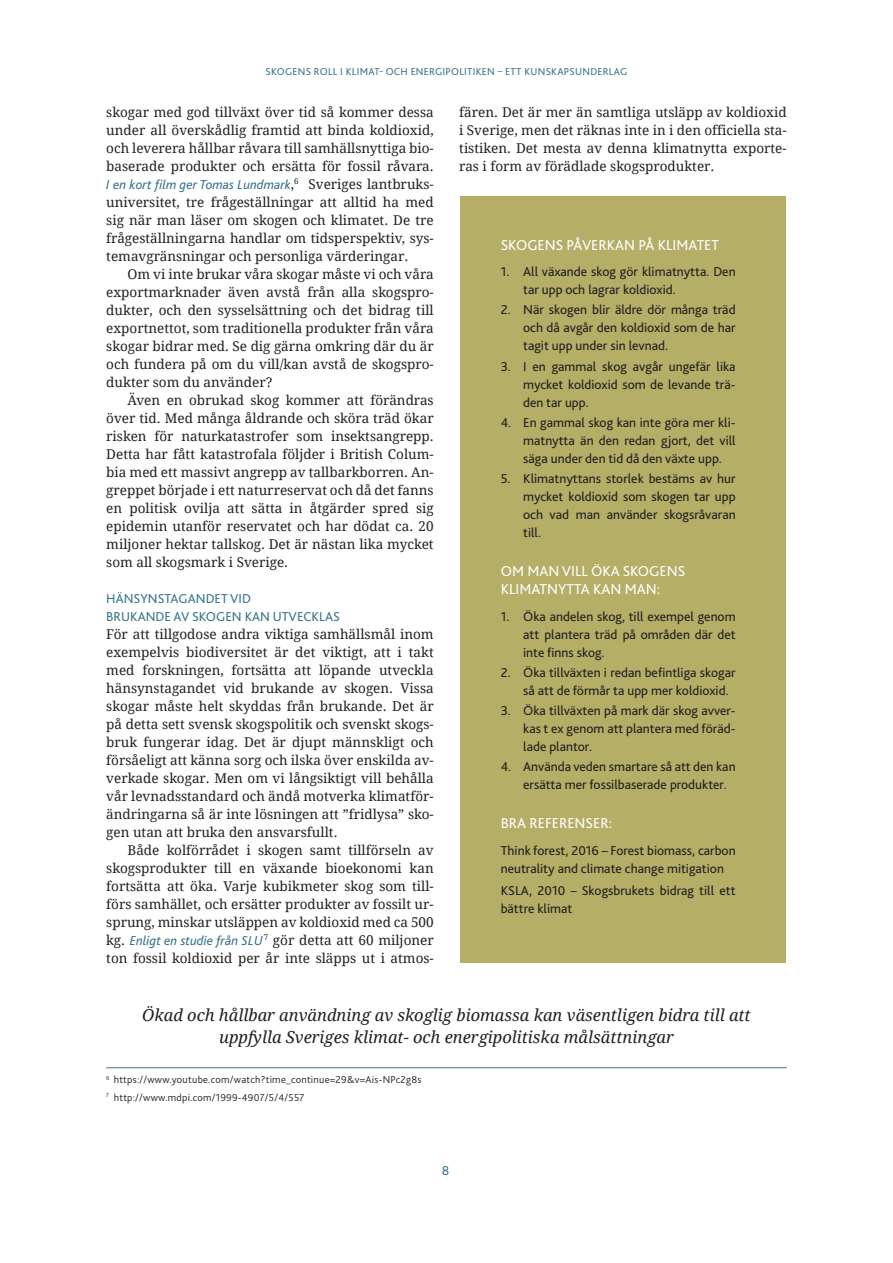
<style>
.page{position:relative;width:893px;height:1263px;background:#fff}
.page>*{position:absolute;margin:0;border:0;box-sizing:border-box;transform-origin:0 0}
.t1{font:italic 16.5px/22.5px "Droid Serif";color:#231f20;text-align:center}
.t2{font:15px/18px "Bliss 2";color:#fff}
.t3{font:13.5px/18px "Droid Serif";color:#231f20;text-align:justify}
.t4{font:13.5px/18px "Bliss 2";color:#231f20;text-align:justify}
.t5{font:13.5px/18px "Bliss 2";color:#38758a}
.t6{font:italic 13.5px "Bliss 2";color:#38758a}
.t7{font:300 10.5px/17.7px "Bliss 2";letter-spacing:.025em;color:#231f20}
.t8{font:10.5px "Bliss 2";letter-spacing:.025em;color:#38758a}
.s1{font-family:"Droid Serif";font-style:normal;color:#231f20}
.s2{font-family:"Bliss 2";font-style:italic;color:#38758a}
</style>
<div class="page">
<div style="left:460px;top:197px;width:326px;height:766px;background:#b4ae67"></div>
<hr style="left:106px;top:1067px;width:681px;height:1px;background:#38758a">
<p class="t8" style="left:266px;top:65px;width:363px">SKOGENS ROLL I KLIMAT- OCH ENERGIPOLITIKEN – ETT KUNSKAPSUNDERLAG</p>
<p class="t3" style="left:106px;top:103px;width:329px">skogar med god tillväxt över tid så kommer dessa under all överskådlig framtid att binda koldioxid, och leverera hållbar råvara till samhällsnyttiga bio&shy;baserade produkter och ersätta för fossil råvara.</p>
<p class="t6" style="left:106px;top:176px;width:329px">I en kort film ger Tomas Lundmark<span class="s1">,</span><sup>6</sup> <span class="s1">Sveriges lantbruks-</span></p>
<p class="t3" style="left:106px;top:193px;width:329px">universitet, tre frågeställningar att alltid ha med sig när man läser om skogen och klimatet. De tre frågeställningarna handlar om tidsperspektiv, sys&shy;temavgränsningar och personliga värderingar.</p>
<p class="t3" style="left:106px;top:265px;width:329px;text-indent:21px">Om vi inte brukar våra skogar måste vi och våra exportmarknader även avstå från alla skogspro&shy;dukter, och den sysselsättning och det bidrag till exportnettot, som traditionella produkter från våra skogar bidrar med. Se dig gärna omkring där du är och fundera på om du vill/kan avstå de skogspro&shy;dukter som du använder?</p>
<p class="t3" style="left:106px;top:391px;width:329px;text-align:left;text-indent:21px">Även en obrukad skog kommer att förändras över tid. Med många åldrande och sköra träd ökar risken för naturkatastrofer som insektsangrepp.<br>Detta har fått katastrofala följder i British Colum&shy;bia med ett massivt angrepp av tallbarkborren. An&shy;greppet började i ett naturreservat och då det fanns en politisk ovilja att sätta in åtgärder spred sig epidemin utanför reservatet och har dödat ca. 20 miljoner hektar tallskog. Det är nästan lika mycket som all skogsmark i Sverige.</p>
<p class="t5" style="left:106px;top:589px;width:235px">HÄNSYNSTAGANDET VID<br>BRUKANDE AV SKOGEN KAN UTVECKLAS</p>
<p class="t3" style="left:106px;top:625px;width:329px">För att tillgodose andra viktiga samhällsmål inom exempelvis biodiversitet är det viktigt, att i takt med forskningen, fortsätta att löpande utveckla hänsynstagandet vid brukande av skogen. Vissa skogar måste helt skyddas från brukande. Det är på detta sett svensk skogspolitik och svenskt skogs&shy;bruk fungerar idag. Det är djupt männskligt och försåeligt att känna sorg och ilska över enskilda av&shy;verkade skogar. Men om vi långsiktigt vill behålla vår levnadsstandard och ändå motverka klimatför&shy;ändringarna så är inte lösningen att ”fridlysa” sko&shy;gen utan att bruka den ansvarsfullt.</p>
<p class="t3" style="left:106px;top:841px;width:329px;text-indent:21px">Både kolförrådet i skogen samt tillförseln av skogsprodukter till en växande bioekonomi kan fortsätta att öka. Varje kubikmeter skog som till&shy;förs samhället, och ersätter produkter av fossilt ur&shy;sprung, minskar utsläppen av koldioxid med ca 500 kg. <span class="s2">Enligt en studie från SLU</span><sup>7</sup> gör detta att 60 miljoner ton fossil koldioxid per år inte släpps ut i atmos-</p>
<p class="t3" style="left:459px;top:103px;width:329px">fären. Det är mer än samtliga utsläpp av koldioxid i Sverige, men det räknas inte in i den officiella sta&shy;tistiken. Det mesta av denna klimatnytta exporte&shy;ras i form av förädlade skogsprodukter.</p>
<p class="t2" style="left:501px;top:235px;width:220px">SKOGENS PÅVERKAN PÅ KLIMATET</p>
<p class="t4" style="left:523px;top:262px;width:214px;text-indent:-23px">1. All växande skog gör klimatnytta. Den tar upp och lagrar koldioxid.</p>
<p class="t4" style="left:523px;top:301px;width:214px;text-indent:-23px">2. När skogen blir äldre dör många träd och då avgår den koldioxid som de har tagit upp under sin levnad.</p>
<p class="t4" style="left:523px;top:357px;width:214px;text-indent:-23px">3. I en gammal skog avgår ungefär lika mycket koldioxid som de levande trä&shy;den tar upp.</p>
<p class="t4" style="left:523px;top:413px;width:214px;text-indent:-23px">4. En gammal skog kan inte göra mer kli&shy;matnytta än den redan gjort, det vill säga under den tid då den växte upp.</p>
<p class="t4" style="left:523px;top:469px;width:214px;text-indent:-23px">5. Klimatnyttans storlek bestäms av hur mycket koldioxid som skogen tar upp och vad man använder skogsråvaran till.</p>
<p class="t2" style="left:501px;top:562px;width:186px">OM MAN VILL ÖKA SKOGENS<br>KLIMATNYTTA KAN MAN:</p>
<p class="t4" style="left:523px;top:607px;width:214px;text-indent:-23px">1. Öka andelen skog, till exempel genom att plantera träd på områden där det inte finns skog.</p>
<p class="t4" style="left:523px;top:663px;width:214px;text-indent:-23px">2. Öka tillväxten i redan befintliga skogar så att de förmår ta upp mer koldioxid.</p>
<p class="t4" style="left:523px;top:701px;width:214px;text-indent:-23px">3. Öka tillväxten på mark där skog avver&shy;kas t ex genom att plantera med föräd&shy;lade plantor.</p>
<p class="t4" style="left:523px;top:757px;width:214px;text-indent:-23px">4. Använda veden smartare så att den kan ersätta mer fossilbaserade produkter.</p>
<p class="t2" style="left:501px;top:814px;width:113px">BRA REFERENSER:</p>
<p class="t4" style="left:501px;top:841px;width:236px">Think forest, 2016 – Forest biomass, carbon neutrality and climate change mitigation</p>
<p class="t4" style="left:501px;top:881px;width:236px">KSLA, 2010 – Skogsbrukets bidrag till ett bättre klimat</p>
<p class="t1" style="left:142px;top:1003px;width:610px">Ökad och hållbar användning av skoglig biomassa kan väsentligen bidra till att uppfylla Sveriges klimat- och energipolitiska målsättningar</p>
<p class="t7" style="left:106px;top:1070px;width:317px"><sup>6</sup> https://www.youtube.com/watch?time_continue=29&amp;v=Ais-NPc2g8s<br><sup>7</sup> http://www.mdpi.com/1999-4907/5/4/557</p>
<p class="t5" style="left:442px;top:1161px;width:9px">8</p>
</div>
